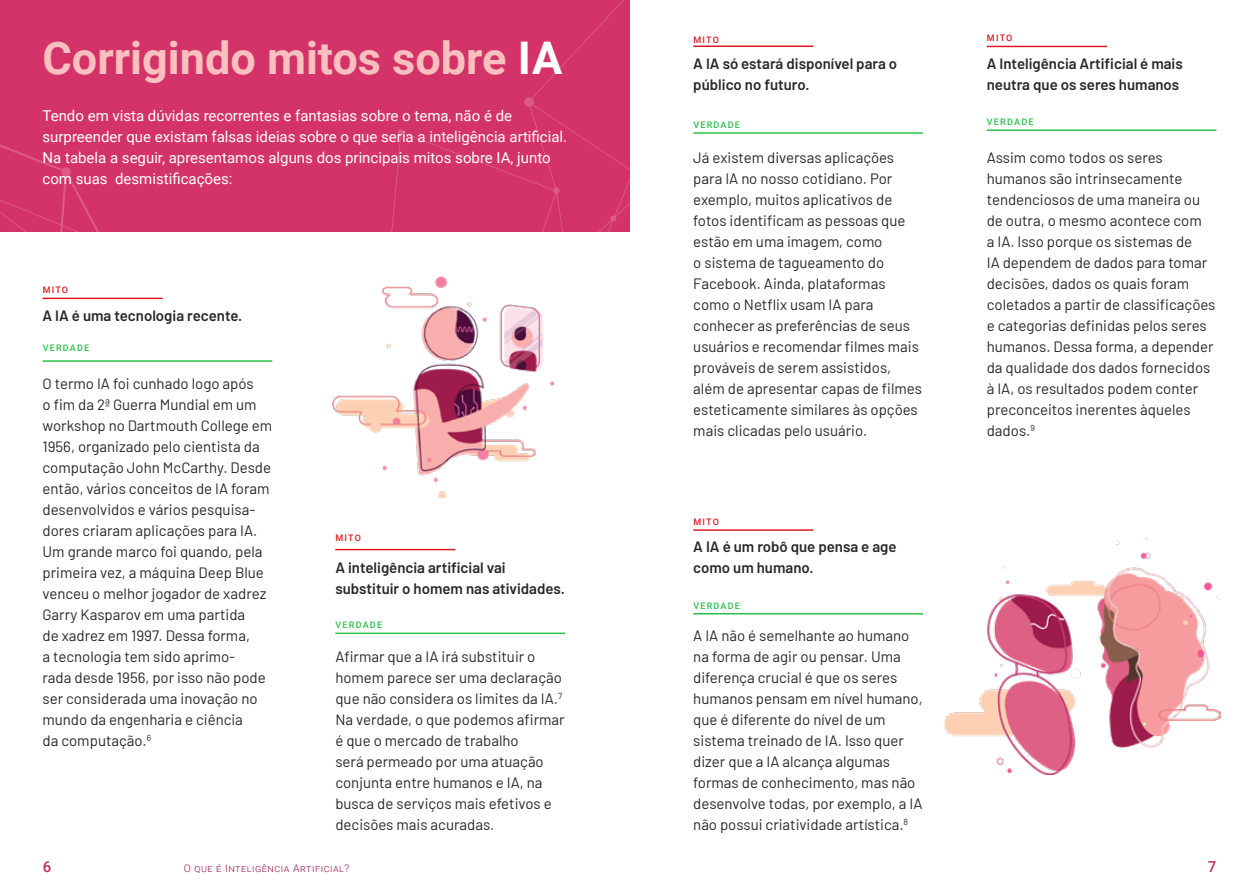
<style>
.page{position:relative;width:1259px;height:893px;background:#fff}
.page>*{position:absolute;margin:0;border:0;box-sizing:border-box;transform-origin:0 0}
.t1{font:700 45px "Roboto";color:#fac0bf}
.t2{font:15px/21px "Barlow";color:#292829}
.t3{font:15px/21px "Roboto";color:#fff}
.t4{font:600 15px/21px "Barlow";color:#292829}
.t5{font:500 15px "Roboto";color:#c22d5f}
.t6{font:300 10.5px "Roboto";letter-spacing:.05em;color:#9e1c4b}
.t7{font:500 9px "Roboto";letter-spacing:.135em;color:#2bc14b}
.t8{font:500 9px "Roboto";letter-spacing:.12em;color:#dd1923}
.s1{color:#fff}
</style>
<div class="page">
<div style="left:0;top:0;width:629px;height:232px;background:#d33368"></div>
<hr style="left:43px;top:298px;width:120px;height:1px;background:#dd1923">
<hr style="left:693px;top:46px;width:120px;height:1px;background:#dd1923">
<hr style="left:43px;top:360px;width:229px;height:2px;background:#2bc14b">
<hr style="left:693px;top:132px;width:230px;height:2px;background:#2bc14b">
<hr style="left:335px;top:549px;width:120px;height:1px;background:#dd1923">
<hr style="left:335px;top:633px;width:230px;height:1px;background:#2bc14b">
<hr style="left:986px;top:46px;width:121px;height:1px;background:#dd1923">
<hr style="left:986px;top:129px;width:230px;height:2px;background:#2bc14b">
<hr style="left:693px;top:529px;width:120px;height:2px;background:#dd1923">
<hr style="left:693px;top:613px;width:230px;height:1px;background:#2bc14b">
<img style="left:332px;top:276px;width:221px;height:222px">
<img style="left:944px;top:538px;width:276px;height:237px">
<h1 class="t1" style="left:43px;top:27px;width:521px">Corrigindo mitos sobre <span class="s1">IA</span></h1>
<p class="t3" style="left:43px;top:105px;width:526px">Tendo em vista dúvidas recorrentes e fantasias sobre o tema, não é de surpreender que existam falsas ideias sobre o que seria a inteligência artificial.<br>Na tabela a seguir, apresentamos alguns dos principais mitos sobre IA, junto com suas desmistificações:</p>
<p class="t8" style="left:43px;top:284px;width:27px">MITO</p>
<p class="t4" style="left:43px;top:304px;width:201px">A IA é uma tecnologia recente.</p>
<p class="t7" style="left:43px;top:341px;width:48px">VERDADE</p>
<p class="t2" style="left:43px;top:372px;width:231px">O termo IA foi cunhado logo após<br>o fim da 2ª Guerra Mundial em um workshop no Dartmouth College em<br>1956, organizado pelo cientista da computação John McCarthy. Desde então, vários conceitos de IA foram desenvolvidos e vários pesquisa&shy;dores criaram aplicações para IA.<br>Um grande marco foi quando, pela primeira vez, a máquina Deep Blue venceu o melhor jogador de xadrez<br>Garry Kasparov em uma partida<br>de xadrez em 1997. Dessa forma,<br>a tecnologia tem sido aprimo-<br>rada desde 1956, por isso não pode ser considerada uma inovação no mundo da engenharia e ciência<br>da computação.<sup>6</sup></p>
<p class="t8" style="left:335px;top:532px;width:27px">MITO</p>
<p class="t4" style="left:335px;top:556px;width:231px">A inteligência artificial vai substituir o homem nas atividades.</p>
<p class="t7" style="left:335px;top:619px;width:48px">VERDADE</p>
<p class="t2" style="left:335px;top:645px;width:231px">Afirmar que a IA irá substituir o homem parece ser uma declaração que não considera os limites da IA.<sup>7<br></sup>Na verdade, o que podemos afirmar é que o mercado de trabalho<br>será permeado por uma atuação conjunta entre humanos e IA, na busca de serviços mais efetivos e decisões mais acuradas.</p>
<p class="t5" style="left:43px;top:856px;width:10px">6</p>
<p class="t6" style="left:184px;top:861px;width:167px">O que é Inteligência Artificial?</p>
<p class="t8" style="left:693px;top:33px;width:27px">MITO</p>
<p class="t4" style="left:693px;top:52px;width:205px">A IA só estará disponível para o público no futuro.</p>
<p class="t7" style="left:693px;top:118px;width:48px">VERDADE</p>
<p class="t2" style="left:693px;top:146px;width:230px">Já existem diversas aplicações para IA no nosso cotidiano. Por exemplo, muitos aplicativos de fotos identificam as pessoas que estão em uma imagem, como<br>o sistema de tagueamento do<br>Facebook. Ainda, plataformas como o Netflix usam IA para conhecer as preferências de seus usuários e recomendar filmes mais prováveis de serem assistidos, além de apresentar capas de filmes esteticamente similares às opções mais clicadas pelo usuário.</p>
<p class="t8" style="left:693px;top:515px;width:27px">MITO</p>
<p class="t4" style="left:693px;top:535px;width:205px">A IA é um robô que pensa e age como um humano.</p>
<p class="t7" style="left:693px;top:599px;width:48px">VERDADE</p>
<p class="t2" style="left:693px;top:624px;width:231px">A IA não é semelhante ao humano na forma de agir ou pensar. Uma diferença crucial é que os seres humanos pensam em nível humano, que é diferente do nível de um sistema treinado de IA. Isso quer dizer que a IA alcança algumas formas de conhecimento, mas não desenvolve todas, por exemplo, a IA não possui criatividade artística.<sup>8</sup></p>
<p class="t8" style="left:987px;top:32px;width:27px">MITO</p>
<p class="t4" style="left:986px;top:52px;width:198px">A Inteligência Artificial é mais neutra que os seres humanos</p>
<p class="t7" style="left:987px;top:115px;width:48px">VERDADE</p>
<p class="t2" style="left:986px;top:146px;width:230px">Assim como todos os seres humanos são intrinsecamente tendenciosos de uma maneira ou de outra, o mesmo acontece com<br>a IA. Isso porque os sistemas de<br>IA dependem de dados para tomar decisões, dados os quais foram coletados a partir de classificações e categorias definidas pelos seres humanos. Dessa forma, a depender da qualidade dos dados fornecidos à IA, os resultados podem conter preconceitos inerentes àqueles dados.<sup>9</sup></p>
<p class="t5" style="left:1208px;top:856px;width:10px">7</p>
</div>
